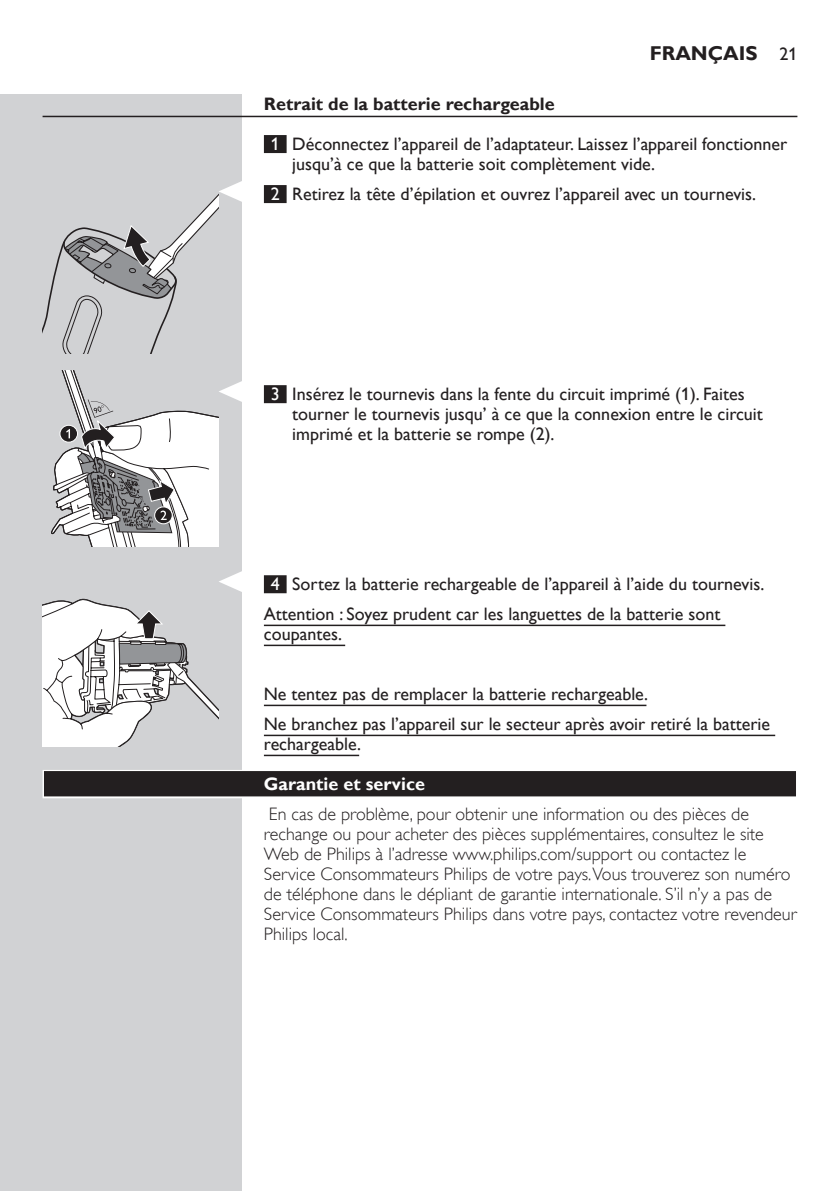
<style>
.page{position:relative;width:840px;height:1191px;background:#fff}
.page>*{position:absolute;margin:0;border:0;box-sizing:border-box;transform-origin:0 0}
.t1{font:700 20px "Gill Sans Alt One WGL";color:#231f20}
.t2{font:18px/20px "Gill Sans Alt One WGL";color:#231f20}
.t3{font:18px/20px "Gill Sans Alt One WGL Light";color:#231f20}
.t4{font:700 18px "Gill Sans Alt One WGL";color:#231f20}
.t5{font:700 18px "Gill Sans Alt One WGL";color:#fff}
.s1{font-weight:400;font-size:18px}
.s2{color:#fff}
</style>
<div class="page">
<div style="left:0;top:95px;width:241px;height:1096px;background:#d1d2d4"></div>
<hr style="left:43px;top:116px;width:754px;height:1px;background:#231f20">
<div style="left:264px;top:135px;width:22px;height:18px;background:#231f20"></div>
<div style="left:264px;top:185px;width:22px;height:18px;background:#231f20"></div>
<div style="left:264px;top:385px;width:22px;height:18px;background:#231f20"></div>
<div style="left:264px;top:575px;width:22px;height:18px;background:#231f20"></div>
<hr style="left:264px;top:624px;width:461px;height:2px;background:#231f20">
<hr style="left:264px;top:644px;width:81px;height:2px;background:#231f20">
<hr style="left:264px;top:704px;width:382px;height:2px;background:#231f20">
<hr style="left:264px;top:734px;width:510px;height:2px;background:#231f20">
<hr style="left:264px;top:754px;width:95px;height:2px;background:#231f20">
<div style="left:43px;top:770px;width:754px;height:28px;background:#a1a0a0"></div>
<div style="left:44px;top:771px;width:751px;height:25px;background:#231f20"></div>
<svg style="left:43px;top:178px;width:199px;height:175px"></svg>
<svg style="left:51px;top:370px;width:191px;height:176px"></svg>
<svg style="left:43px;top:570px;width:199px;height:176px"></svg>
<p class="t1" style="left:649px;top:45px;width:149px">Français <span class="s1">21</span></p>
<p class="t4" style="left:264px;top:97px;width:292px">retrait de la batterie rechargeable</p>
<p class="t2" style="left:292px;top:135px;width:496px;text-indent:-21px"><span class="s2">1</span> Déconnectez l’appareil de l’adaptateur. Laissez l’appareil fonctionner jusqu’à ce que la batterie soit complètement vide.</p>
<p class="t2" style="left:270px;top:185px;width:486px"><span class="s2">2</span> Retirez la tête d’épilation et ouvrez l’appareil avec un tournevis.</p>
<p class="t2" style="left:292px;top:385px;width:472px;text-indent:-21px"><span class="s2">3</span> Insérez le tournevis dans la fente du circuit imprimé (1). Faites tourner le tournevis jusqu’ à ce que la connexion entre le circuit imprimé et la batterie se rompe (2).</p>
<p class="t2" style="left:264px;top:569px;width:501px;line-height:30px;text-indent:7px"><span class="s2">4</span> Sortez la batterie rechargeable de l’appareil à l’aide du tournevis.<br>Attention : Soyez prudent car les languettes de la batterie sont</p>
<p class="t2" style="left:264px;top:625px;width:79px">coupantes.</p>
<p class="t2" style="left:264px;top:680px;width:507px;line-height:30px">Ne tentez pas de remplacer la batterie rechargeable.<br>Ne branchez pas l’appareil sur le secteur après avoir retiré la batterie</p>
<p class="t2" style="left:264px;top:735px;width:98px">rechargeable.</p>
<p class="t5" style="left:264px;top:777px;width:162px">Garantie et service</p>
<p class="t3" style="left:264px;top:805px;width:534px">En cas de problème, pour obtenir une information ou des pièces de rechange ou pour acheter des pièces supplémentaires, consultez le site Web de Philips à l’adresse www.philips.com/support ou contactez le Service Consommateurs Philips de votre pays.Vous trouverez son numéro de téléphone dans le dépliant de garantie internationale. S’il n’y a pas de Service Consommateurs Philips dans votre pays, contactez votre revendeur Philips local.</p>
</div>
